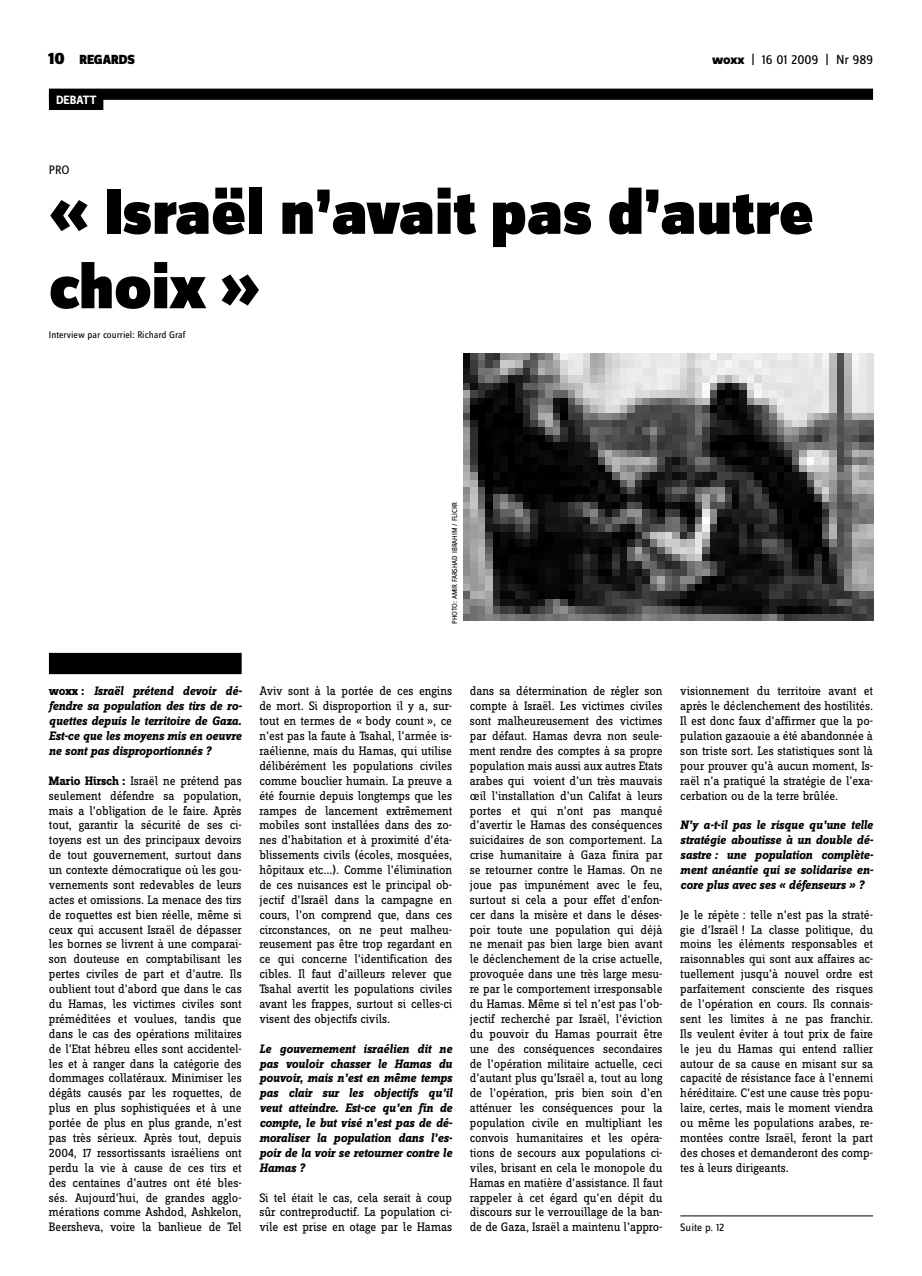
<style>
.page{position:relative;width:922px;height:1276px;background:#fff}
.page>*{position:absolute;margin:0;border:0;box-sizing:border-box;transform-origin:0 0}
.t1{font:900 66.25px/74.4px "Zine Sans Dis";color:#000}
.t2{font:13.75px "Zine Sans Dis";letter-spacing:-.005em;color:#000}
.t3{font:900 13.75px "Zine Sans Dis";letter-spacing:-.01em;color:#000}
.t4{font:12.75px/14.9px "Zine Slab Dis";letter-spacing:-.01em;color:#000;text-align:justify}
.t5{font:italic 700 12.75px/14.9px "Zine Slab Dis";letter-spacing:-.005em;color:#000;text-align:justify}
.t6{font:12.75px "Zine Sans Dis";color:#000}
.t7{font:700 12.5px "Zine Sans Dis";color:#fff}
.t8{font:11.25px "Zine Sans Dis";color:#000}
.t9{font:10px "Zine Sans Dis";color:#000}
.t10{font:7.5px "Zine Sans Dis";letter-spacing:-.02em;color:#000}
.s1{font-size:17.5px}
.s2{font-weight:800}
.s3{font-style:normal}
.s4{font-weight:700}
</style>
<div class="page">
<div style="left:49px;top:89px;width:823px;height:11px;background:#000"></div>
<div style="left:49px;top:94px;width:54px;height:16px;background:#000"></div>
<div style="left:49px;top:653px;width:192px;height:21px;background:#000"></div>
<img style="left:463px;top:353px;width:409px;height:268px">
<hr style="left:680px;top:1215px;width:192px;height:1px;background:#000">
<p class="t3" style="left:48px;top:53px;width:88px"><span class="s1">10</span> REGARDS</p>
<p class="t2" style="left:711px;top:53px;width:162px"><span class="s2">woxx</span> | 16 01 2009 | Nr 989</p>
<p class="t7" style="left:56px;top:93px;width:42px">DEBATT</p>
<p class="t6" style="left:49px;top:163px;width:22px">PRO</p>
<h1 class="t1" style="left:49px;top:179px;width:766px">« Israël n’avait pas d’autre choix »</h1>
<p class="t9" style="left:49px;top:329px;width:138px">Interview par courriel: Richard Graf</p>
<p class="t10" style="left:450px;top:624px;width:123px;rotate:-90deg">PHOTO: Amir Farshad Ibrahi m / FLICKR</p>
<p class="t5" style="left:49px;top:684px;width:194px"><span class="s3">woxx :</span> Israël prétend devoir dé&shy;fendre sa population des tirs de ro&shy;quettes depuis le territoire de Gaza.<br>Est-ce que les moyens mis en oeuvre ne sont pas disproportionnés ?</p>
<p class="t4" style="left:49px;top:774px;width:194px"><span class="s4">Mario Hirsch :</span> Israël ne prétend pas seulement défendre sa population, mais a l’obligation de le faire. Après tout, garantir la sécurité de ses ci&shy;toyens est un des principaux devoirs de tout gouvernement, surtout dans un contexte démocratique où les gou&shy;vernements sont redevables de leurs actes et omissions. La menace des tirs de roquettes est bien réelle, même si ceux qui accusent Israël de dépasser les bornes se livrent à une comparai&shy;son douteuse en comptabilisant les pertes civiles de part et d’autre. Ils oublient tout d’abord que dans le cas du Hamas, les victimes civiles sont préméditées et voulues, tandis que dans le cas des opérations militaires de l’Etat hébreu elles sont accidentel&shy;les et à ranger dans la catégorie des dommages collatéraux. Minimiser les dégâts causés par les roquettes, de plus en plus sophistiquées et à une portée de plus en plus grande, n’est pas très sérieux. Après tout, depuis 2004, 17 ressortissants israéliens ont perdu la vie à cause de ces tirs et des centaines d’autres ont été bles&shy;sés. Aujourd’hui, de grandes agglo&shy;mérations comme Ashdod, Ashkelon, Beersheva, voire la banlieue de Tel</p>
<p class="t4" style="left:259px;top:684px;width:194px">Aviv sont à la portée de ces engins de mort. Si disproportion il y a, sur&shy;tout en termes de « body count », ce n’est pas la faute à Tsahal, l’armée is&shy;raélienne, mais du Hamas, qui utilise délibérément les populations civiles comme bouclier humain. La preuve a été fournie depuis longtemps que les rampes de lancement extrêmement mobiles sont installées dans des zo&shy;nes d’habitation et à proximité d’éta&shy;blissements civils (écoles, mosquées, hôpitaux etc...). Comme l’élimination de ces nuisances est le principal ob&shy;jectif d’Israël dans la campagne en cours, l’on comprend que, dans ces circonstances, on ne peut malheu&shy;reusement pas être trop regardant en ce qui concerne l’identification des cibles. Il faut d’ailleurs relever que Tsahal avertit les populations civiles avant les frappes, surtout si celles-ci visent des objectifs civils.</p>
<p class="t5" style="left:259px;top:1041px;width:194px">Le gouvernement israélien dit ne pas vouloir chasser le Hamas du pouvoir, mais n’est en même temps pas clair sur les objectifs qu’il veut atteindre. Est-ce qu’en fin de compte, le but visé n’est pas de dé&shy;moraliser la population dans l’es&shy;poir de la voir se retourner contre le Hamas ?</p>
<p class="t4" style="left:259px;top:1190px;width:194px">Si tel était le cas, cela serait à coup sûr contreproductif. La population ci&shy;vile est prise en otage par le Hamas</p>
<p class="t4" style="left:469px;top:684px;width:194px">dans sa détermination de régler son compte à Israël. Les victimes civiles sont malheureusement des victimes par défaut. Hamas devra non seule&shy;ment rendre des comptes à sa propre population mais aussi aux autres Etats arabes qui voient d’un très mauvais œil l’installation d’un Califat à leurs portes et qui n’ont pas manqué d’avertir le Hamas des conséquences suicidaires de son comportement. La crise humanitaire à Gaza finira par se retourner contre le Hamas. On ne joue pas impunément avec le feu, surtout si cela a pour effet d’enfon&shy;cer dans la misère et dans le déses&shy;poir toute une population qui déjà ne menait pas bien large bien avant le déclenchement de la crise actuelle, provoquée dans une très large mesu&shy;re par le comportement irresponsable du Hamas. Même si tel n’est pas l’ob&shy;jectif recherché par Israël, l’éviction du pouvoir du Hamas pourrait être une des conséquences secondaires de l’opération militaire actuelle, ceci d’autant plus qu’Israël a, tout au long de l’opération, pris bien soin d’en atténuer les conséquences pour la population civile en multipliant les convois humanitaires et les opéra&shy;tions de secours aux populations ci&shy;viles, brisant en cela le monopole du Hamas en matière d’assistance. Il faut rappeler à cet égard qu’en dépit du discours sur le verrouillage de la ban&shy;de de Gaza, Israël a maintenu l’appro-</p>
<p class="t4" style="left:680px;top:684px;width:194px">visionnement du territoire avant et après le déclenchement des hostilités.<br>Il est donc faux d’affirmer que la po&shy;pulation gazaouie a été abandonnée à son triste sort. Les statistiques sont là pour prouver qu’à aucun moment, Is&shy;raël n’a pratiqué la stratégie de l’exa&shy;cerbation ou de la terre brûlée.</p>
<p class="t5" style="left:680px;top:818px;width:194px">N’y a-t-il pas le risque qu’une telle stratégie aboutisse à un double dé&shy;sastre : une population complète&shy;ment anéantie qui se solidarise en&shy;core plus avec ses « défenseurs » ?</p>
<p class="t4" style="left:680px;top:908px;width:194px">Je le répète : telle n’est pas la straté&shy;gie d’Israël ! La classe politique, du moins les éléments responsables et raisonnables qui sont aux affaires ac&shy;tuellement jusqu’à nouvel ordre est parfaitement consciente des risques de l’opération en cours. Ils connais&shy;sent les limites à ne pas franchir.<br>Ils veulent éviter à tout prix de faire le jeu du Hamas qui entend rallier autour de sa cause en misant sur sa capacité de résistance face à l’ennemi héréditaire. C’est une cause très popu&shy;laire, certes, mais le moment viendra ou même les populations arabes, re&shy;montées contre Israël, feront la part des choses et demanderont des comp&shy;tes à leurs dirigeants.</p>
<p class="t8" style="left:680px;top:1221px;width:46px">Suite p. 12</p>
</div>
